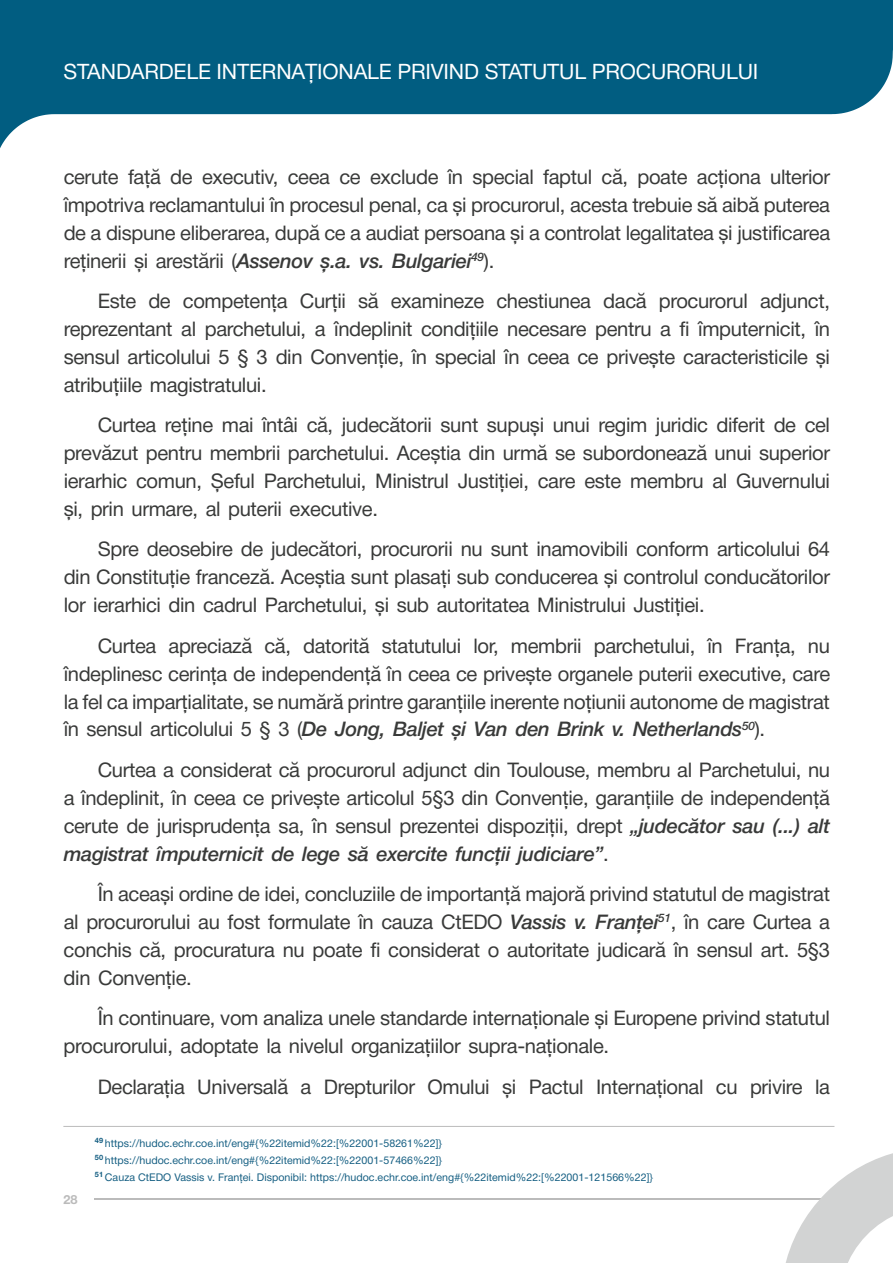
<style>
.page{position:relative;width:893px;height:1263px;background:#fff}
.page>*{position:absolute;margin:0;border:0;box-sizing:border-box;transform-origin:0 0}
.t1{font:21.3px "Helvetica Neue";letter-spacing:-.01em;color:#fff}
.t2{font:20.25px/27.9px "Helvetica Neue";letter-spacing:-.02em;color:#393a39;text-align:justify}
.t3{font:700 12.75px "Helvetica Neue";color:#bbb}
.t4{font:10.65px/17px "Helvetica Neue";letter-spacing:.005em;color:#145e82}
.s1{font-weight:500;font-style:italic}
</style>
<div class="page">
<hr style="left:94px;top:1198px;width:735px;height:2px;background:#bbb">
<svg style="left:0;top:0;width:893px;height:148px;fill:#015d81"></svg>
<svg style="left:786px;top:1153px;width:107px;height:110px"></svg>
<hr style="left:63px;top:1126px;width:771px;height:1px;background:#bbb">
<p class="t1" style="left:64px;top:56px;width:696px">STANDARDELE INTERNAȚIONALE PRIVIND STATUTUL PROCURORULUI</p>
<p class="t2" style="left:64px;top:164px;width:768px">cerute față de executiv, ceea ce exclude în special faptul că, poate acționa ulterior împotriva reclamantului în procesul penal, ca și procurorul, acesta trebuie să aibă puterea de a dispune eliberarea, după ce a audiat persoana și a controlat legalitatea și justificarea reținerii și arestării (<span class="s1">Assenov ș.a. vs. Bulgariei</span><sup>49</sup>).</p>
<p class="t2" style="left:64px;top:288px;width:768px;text-indent:34px">Este de competența Curții să examineze chestiunea dacă procurorul adjunct, reprezentant al parchetului, a îndeplinit condițiile necesare pentru a fi împuternicit, în sensul articolului 5 § 3 din Convenție, în special în ceea ce privește caracteristicile și atribuțiile magistratului.</p>
<p class="t2" style="left:64px;top:412px;width:768px;text-indent:34px">Curtea reține mai întâi că, judecătorii sunt supuși unui regim juridic diferit de cel prevăzut pentru membrii parchetului. Aceștia din urmă se subordonează unui superior ierarhic comun, Șeful Parchetului, Ministrul Justiției, care este membru al Guvernului și, prin urmare, al puterii executive.</p>
<p class="t2" style="left:64px;top:536px;width:768px;text-indent:34px">Spre deosebire de judecători, procurorii nu sunt inamovibili conform articolului 64 din Constituție franceză. Aceștia sunt plasați sub conducerea și controlul conducătorilor lor ierarhici din cadrul Parchetului, și sub autoritatea Ministrului Justiției.</p>
<p class="t2" style="left:64px;top:633px;width:768px;text-indent:34px">Curtea apreciază că, datorită statutului lor, membrii parchetului, în Franța, nu îndeplinesc cerința de independență în ceea ce privește organele puterii executive, care la fel ca imparțialitate, se numără printre garanțiile inerente noțiunii autonome de magistrat în sensul articolului 5 § 3 (<span class="s1">De Jong, Baljet și Van den Brink v. Netherlands</span><sup>50</sup>).</p>
<p class="t2" style="left:64px;top:757px;width:768px;text-indent:34px">Curtea a considerat că procurorul adjunct din Toulouse, membru al Parchetului, nu a îndeplinit, în ceea ce privește articolul 5§3 din Convenție, garanțiile de independență cerute de jurisprudența sa, în sensul prezentei dispoziții, drept <span class="s1">„judecător sau (...) alt magistrat împuternicit de lege să exercite funcții judiciare”</span>.</p>
<p class="t2" style="left:64px;top:881px;width:768px;text-indent:34px">În aceași ordine de idei, concluziile de importanță majoră privind statutul de magistrat al procurorului au fost formulate în cauza CtEDO <span class="s1">Vassis v. Franței</span><sup>51</sup>, în care Curtea a conchis că, procuratura nu poate fi considerat o autoritate judicară în sensul art. 5§3 din Convenție.</p>
<p class="t2" style="left:64px;top:1005px;width:768px;text-indent:34px">În continuare, vom analiza unele standarde internaționale și Europene privind statutul procurorului, adoptate la nivelul organizațiilor supra-naționale.</p>
<p class="t2" style="left:98px;top:1074px;width:734px">Declarația Universală a Drepturilor Omului și Pactul Internațional cu privire la</p>
<p class="t4" style="left:95px;top:1135px;width:560px"><sup>49</sup> https://hudoc.echr.coe.int/eng#{%22itemid%22:[%22001-58261%22]}<br><sup>50</sup> https://hudoc.echr.coe.int/eng#{%22itemid%22:[%22001-57466%22]}<br><sup>51</sup> Cauza CtEDO Vassis v. Franței. Disponibil: https://hudoc.echr.coe.int/eng#{%22itemid%22:[%22001-121566%22]}</p>
<p class="t3" style="left:63px;top:1189px;width:16px">28</p>
</div>
